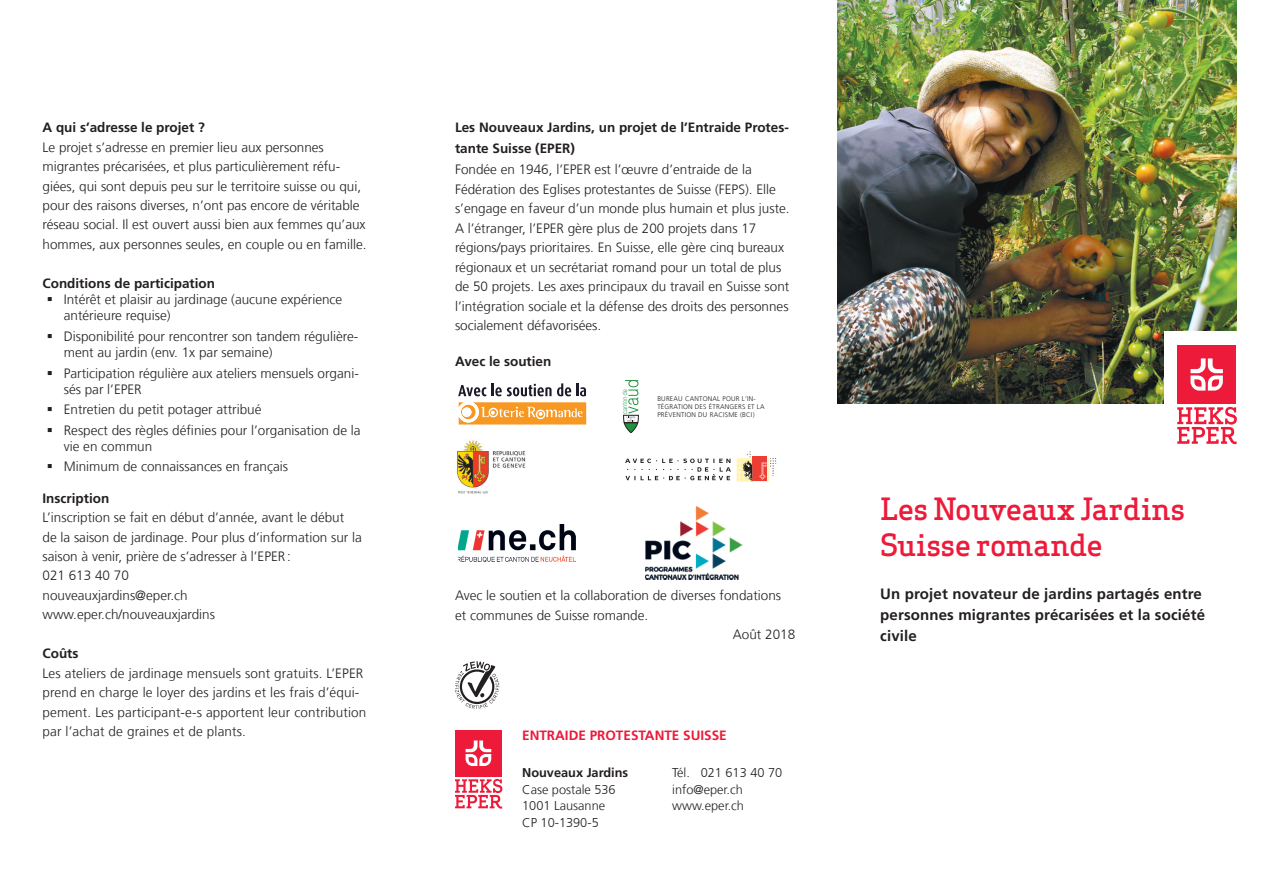
<style>
.page{position:relative;width:1263px;height:893px;background:#fff}
.page>*{position:absolute;margin:0;border:0;box-sizing:border-box;transform-origin:0 0}
.t1{font:500 30px/36px "Apex Serif";letter-spacing:-.02em;color:#ed1a3a}
.t2{font:700 15px/21px "Frutiger LT Com";letter-spacing:.01em;color:#231f20}
.t3{font:300 13.5px/19.5px "Frutiger LT Com";color:#231f20}
.t4{font:700 13.5px/21px "Frutiger LT Com";color:#231f20}
.t5{font:700 13.5px "Frutiger LT Com";color:#ed1a3a}
.t6{font:300 12.75px "Frutiger LT Com";color:#231f20}
.t7{font:700 12.75px "Frutiger LT Com";color:#231f20}
.t8{font:300 6.75px/8.1px "Frutiger LT Com";letter-spacing:.03em;color:#231f20}
</style>
<div class="page">
<img style="left:838px;top:0;width:398px;height:404px">
<div style="left:1164px;top:332px;width:77px;height:149px;background:#fff"></div>
<div style="left:1177px;top:345px;width:59px;height:59px;background:#ed1a3a"></div>
<svg style="left:1190px;top:358px;width:33px;height:33px"></svg>
<svg style="left:1177px;top:407px;width:60px;height:37px"></svg>
<svg style="left:455px;top:661px;width:44px;height:48px"></svg>
<div style="left:455px;top:730px;width:47px;height:47px;background:#ed1a3a"></div>
<svg style="left:466px;top:740px;width:25px;height:26px"></svg>
<svg style="left:455px;top:779px;width:47px;height:30px"></svg>
<svg style="left:622px;top:380px;width:17px;height:53px"></svg>
<svg style="left:459px;top:402px;width:127px;height:22px;background:#f8af55"></svg>
<svg style="left:458px;top:385px;width:28px;height:11px"></svg>
<svg style="left:492px;top:383px;width:59px;height:13px"></svg>
<svg style="left:557px;top:383px;width:29px;height:13px"></svg>
<img style="left:457px;top:440px;width:69px;height:53px">
<svg style="left:625px;top:459px;width:106px;height:21px"></svg>
<svg style="left:737px;top:451px;width:39px;height:31px"></svg>
<img style="left:646px;top:507px;width:96px;height:72px">
<img style="left:458px;top:524px;width:117px;height:37px">
<p class="t4" style="left:43px;top:117px;width:164px">A qui s’adresse le projet ?</p>
<p class="t3" style="left:43px;top:137px;width:326px">Le projet s’adresse en premier lieu aux personnes migrantes précarisées, et plus particulièrement réfu&shy;giées, qui sont depuis peu sur le territoire suisse ou qui, pour des raisons diverses, n’ont pas encore de véritable réseau social. Il est ouvert aussi bien aux femmes qu’aux hommes, aux personnes seules, en couple ou en famille.</p>
<p class="t4" style="left:43px;top:273px;width:174px">Conditions de participation</p>
<p class="t3" style="left:64px;top:291px;width:280px;line-height:16.2px;text-indent:-17px">▪ Intérêt et plaisir au jardinage (aucune expérience antérieure requise)</p>
<p class="t3" style="left:64px;top:328px;width:296px;line-height:16.2px;text-indent:-17px">▪ Disponibilité pour rencontrer son tandem régulière&shy;ment au jardin (env. 1x par semaine)</p>
<p class="t3" style="left:64px;top:365px;width:297px;line-height:16.2px;text-indent:-17px">▪ Participation régulière aux ateliers mensuels organi&shy;sés par l’EPER</p>
<p class="t3" style="left:47px;top:400px;width:216px">▪ Entretien du petit potager attribué</p>
<p class="t3" style="left:64px;top:422px;width:298px;line-height:16.2px;text-indent:-17px">▪ Respect des règles définies pour l’organisation de la vie en commun</p>
<p class="t3" style="left:47px;top:457px;width:243px">▪ Minimum de connaissances en français</p>
<p class="t4" style="left:43px;top:487px;width:68px">Inscription</p>
<p class="t3" style="left:43px;top:508px;width:321px">L’inscription se fait en début d’année, avant le début de la saison de jardinage. Pour plus d’information sur la saison à venir, prière de s’adresser à l’EPER :<br>021 613 40 70<br>nouveauxjardins@eper.ch www.eper.ch/nouveauxjardins</p>
<p class="t4" style="left:43px;top:643px;width:37px">Coûts</p>
<p class="t3" style="left:43px;top:664px;width:325px">Les ateliers de jardinage mensuels sont gratuits. L’EPER prend en charge le loyer des jardins et les frais d’équi&shy;pement. Les participant-e-s apportent leur contribution par l’achat de graines et de plants.</p>
<p class="t4" style="left:455px;top:117px;width:335px">Les Nouveaux Jardins, un projet de l’Entraide Protes&shy;tante Suisse (EPER)</p>
<p class="t3" style="left:455px;top:160px;width:336px">Fondée en 1946, l’EPER est l’œuvre d’entraide de la Fédération des Eglises protestantes de Suisse (FEPS). Elle s’engage en faveur d’un monde plus humain et plus juste.<br>A l’étranger, l’EPER gère plus de 200 projets dans 17 régions/pays prioritaires. En Suisse, elle gère cinq bureaux régionaux et un secrétariat romand pour un total de plus de 50 projets. Les axes principaux du travail en Suisse sont l’intégration sociale et la défense des droits des personnes socialement défavorisées.</p>
<p class="t4" style="left:455px;top:351px;width:98px">Avec le soutien</p>
<p class="t8" style="left:657px;top:395px;width:109px">BUREAU CANTONAL POUR L‘IN-<br>TÉGRATION DES ÉTRANGERS ET LA<br>PRÉVENTION DU RACISME (BCI)</p>
<p class="t3" style="left:455px;top:586px;width:328px">Avec le soutien et la collaboration de diverses fondations</p>
<p class="t3" style="left:455px;top:605px;width:195px">et communes de Suisse romande.</p>
<p class="t3" style="left:733px;top:625px;width:64px">Août 2018</p>
<p class="t5" style="left:522px;top:727px;width:206px">ENTRAIDE PROTESTANTE SUISSE</p>
<p class="t7" style="left:522px;top:765px;width:108px">Nouveaux Jardins</p>
<p class="t6" style="left:672px;top:765px;width:112px">Tél. 021 613 40 70</p>
<p class="t6" style="left:522px;top:782px;width:95px">Case postale 536</p>
<p class="t6" style="left:672px;top:782px;width:72px">info@eper.ch</p>
<p class="t6" style="left:522px;top:798px;width:84px">1001 Lausanne</p>
<p class="t6" style="left:672px;top:798px;width:73px">www.eper.ch</p>
<p class="t6" style="left:522px;top:815px;width:78px">CP 10-1390-5</p>
<h1 class="t1" style="left:880px;top:491px;width:307px">Les Nouveaux Jardins<br>Suisse romande</h1>
<p class="t2" style="left:880px;top:583px;width:326px">Un projet novateur de jardins partagés entre personnes migrantes précarisées et la société civile</p>
</div>
